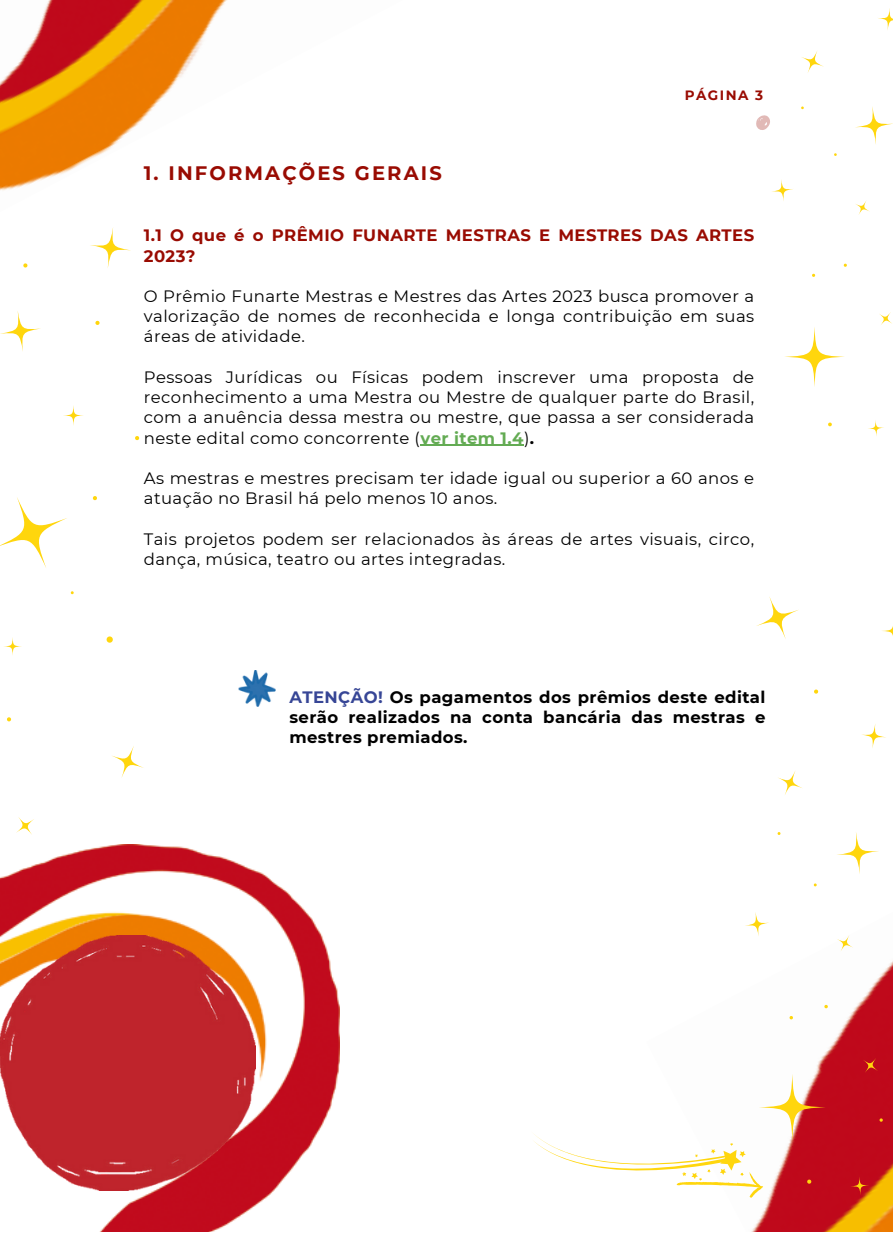
<style>
.page{position:relative;width:893px;height:1233px;background:#fff}
.page>*{position:absolute;margin:0;border:0;box-sizing:border-box;transform-origin:0 0}
.t1{font:700 19.5px "Montserrat";letter-spacing:.11em;color:#990b02}
.t2{font:16.5px/20.2px "Montserrat";letter-spacing:.025em;color:#000;text-align:justify}
.t3{font:700 16.5px/20.2px "Montserrat";letter-spacing:.025em;color:#000;text-align:justify}
.t4{font:700 16.5px/20.2px "Montserrat";letter-spacing:.025em;color:#990b02}
.t5{font:700 13.5px "Montserrat";letter-spacing:.11em;color:#990b02}
.s1{font-weight:700;color:#63ab53}
.s2{font-weight:700}
.s3{color:#374696}
</style>
<div class="page">
<svg style="left:756px;top:115px;width:14px;height:15px"></svg>
<hr style="left:420px;top:445px;width:104px;height:1px;background:#63ab53">
<img style="left:238px;top:670px;width:37px;height:36px">
<img style="left:763px;top:1198px;width:129px;height:34px">
<img style="left:0;top:0;width:227px;height:191px">
<svg style="left:745px;top:597px;width:147px;height:601px"></svg>
<svg style="left:0;top:228px;width:144px;height:607px"></svg>
<svg style="left:534px;top:1055px;width:229px;height:177px"></svg>
<svg style="left:772px;top:8px;width:120px;height:428px"></svg>
<img style="left:0;top:844px;width:340px;height:388px">
<img style="left:0;top:935px;width:255px;height:255px">
<p class="t1" style="left:144px;top:161px;width:299px">1. INFORMAÇÕES GERAIS</p>
<p class="t5" style="left:684px;top:87px;width:80px">PÁGINA 3</p>
<p class="t4" style="left:144px;top:225px;width:611px">1.1 O que é o PRÊMIO FUNARTE MESTRAS E MESTRES DAS ARTES<br>2023?</p>
<p class="t2" style="left:144px;top:286px;width:611px">O Prêmio Funarte Mestras e Mestres das Artes 2023 busca promover a valorização de nomes de reconhecida e longa contribuição em suas áreas de atividade.</p>
<p class="t2" style="left:144px;top:367px;width:611px">Pessoas Jurídicas ou Físicas podem inscrever uma proposta de reconhecimento a uma Mestra ou Mestre de qualquer parte do Brasil, com a anuência dessa mestra ou mestre, que passa a ser considerada neste edital como concorrente (<span class="s1">ver item 1.4</span>)<span class="s2">.</span></p>
<p class="t2" style="left:144px;top:468px;width:611px">As mestras e mestres precisam ter idade igual ou superior a 60 anos e atuação no Brasil há pelo menos 10 anos.</p>
<p class="t2" style="left:144px;top:529px;width:611px">Tais projetos podem ser relacionados às áreas de artes visuais, circo, dança, música, teatro ou artes integradas.</p>
<p class="t3" style="left:289px;top:687px;width:477px"><span class="s3">ATENÇÃO!</span> Os pagamentos dos prêmios deste edital serão realizados na conta bancária das mestras e mestres premiados.</p>
</div>
